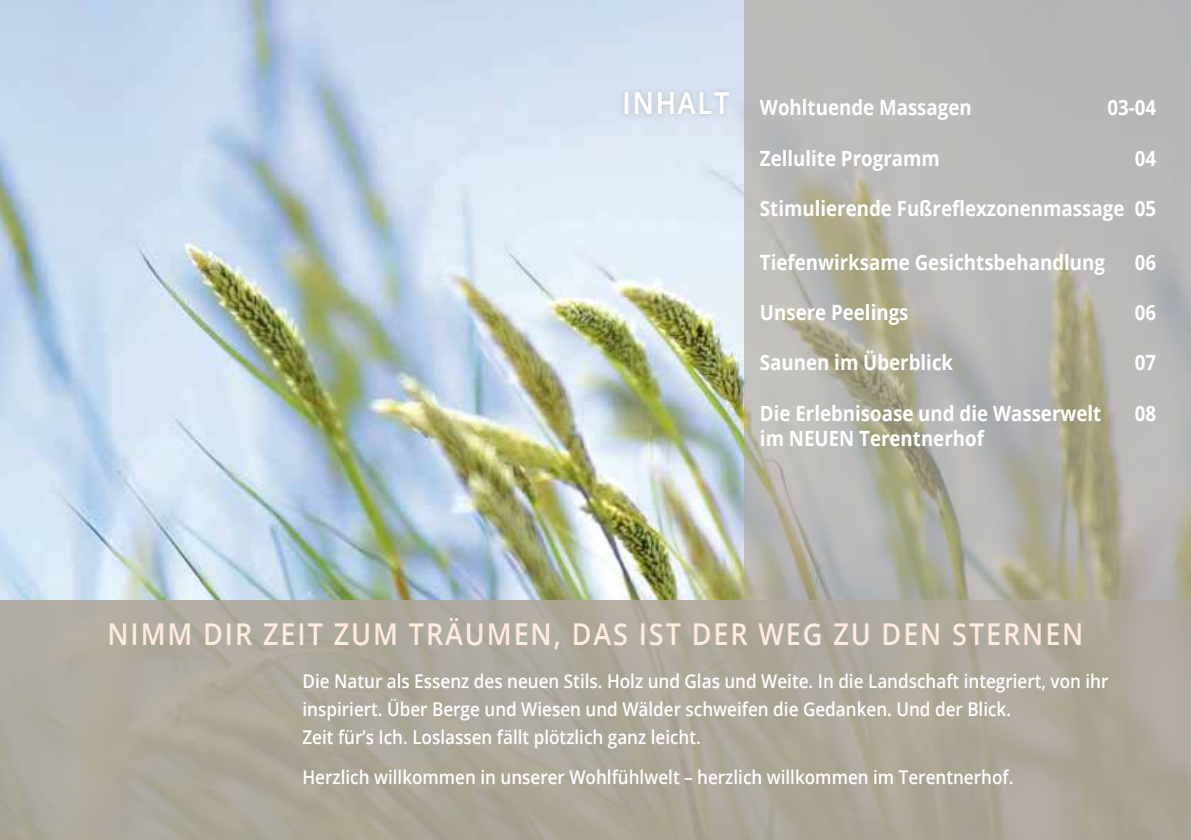
<style>
.page{position:relative;width:1191px;height:840px;background:#fff}
.page>*{position:absolute;margin:0;border:0;box-sizing:border-box;transform-origin:0 0}
.t1{font:600 30px "Open Sans";letter-spacing:.07em;color:#ffecde;scale:.9 1}
.t2{font:600 30px "Open Sans";letter-spacing:.07em;color:#fff;scale:.9 1}
.t3{font:700 21px "Open Sans";color:#fff;scale:.89 1}
.t4{font:600 19px/28px "Open Sans";color:#fff;scale:.9 1}
</style>
<div class="page">
<img style="left:0;top:0;width:744px;height:600px">
<svg style="left:744px;top:0;width:447px;height:600px;background:#b5b5ad"></svg>
<div style="left:0;top:600px;width:1191px;height:239px;background:#b0a89c"></div>
<div style="left:619px;top:87px;width:116px;height:33px;background:#7e7672;opacity:.2"></div>
<h1 class="t2" style="left:622px;top:83px;width:120px">INHALT</h1>
<p class="t3" style="left:760px;top:93px;width:239px">Wohltuende Massagen</p>
<p class="t3" style="left:1107px;top:93px;width:56px">03-04</p>
<p class="t3" style="left:760px;top:143px;width:204px">Zellulite Programm</p>
<p class="t3" style="left:1134px;top:143px;width:25px">04</p>
<p class="t3" style="left:760px;top:194px;width:446px">Stimulierende Fußreflexzonenmassage 05</p>
<p class="t3" style="left:760px;top:247px;width:389px">Tiefenwirksame Gesichtsbehandlung</p>
<p class="t3" style="left:1134px;top:247px;width:25px">06</p>
<p class="t3" style="left:760px;top:297px;width:168px">Unsere Peelings</p>
<p class="t3" style="left:1134px;top:297px;width:25px">06</p>
<p class="t3" style="left:760px;top:348px;width:219px">Saunen im Überblick</p>
<p class="t3" style="left:1134px;top:348px;width:25px">07</p>
<p class="t3" style="left:760px;top:398px;width:385px">Die Erlebnisoase und die Wasserwelt</p>
<p class="t3" style="left:1134px;top:398px;width:25px">08</p>
<p class="t3" style="left:760px;top:423px;width:253px">im NEUEN Terentnerhof</p>
<h1 class="t1" style="left:108px;top:613px;width:1085px">NIMM DIR ZEIT ZUM TRÄUMEN, DAS IST DER WEG ZU DEN STERNEN</h1>
<p class="t4" style="left:302px;top:665px;width:897px">Die Natur als Essenz des neuen Stils. Holz und Glas und Weite. In die Landschaft integriert, von ihr inspiriert. Über Berge und Wiesen und Wälder schweifen die Gedanken. Und der Blick.<br>Zeit für’s Ich. Loslassen fällt plötzlich ganz leicht.</p>
<p class="t4" style="left:302px;top:762px;width:791px">Herzlich willkommen in unserer Wohlfühlwelt – herzlich willkommen im Terentnerhof.</p>
</div>
